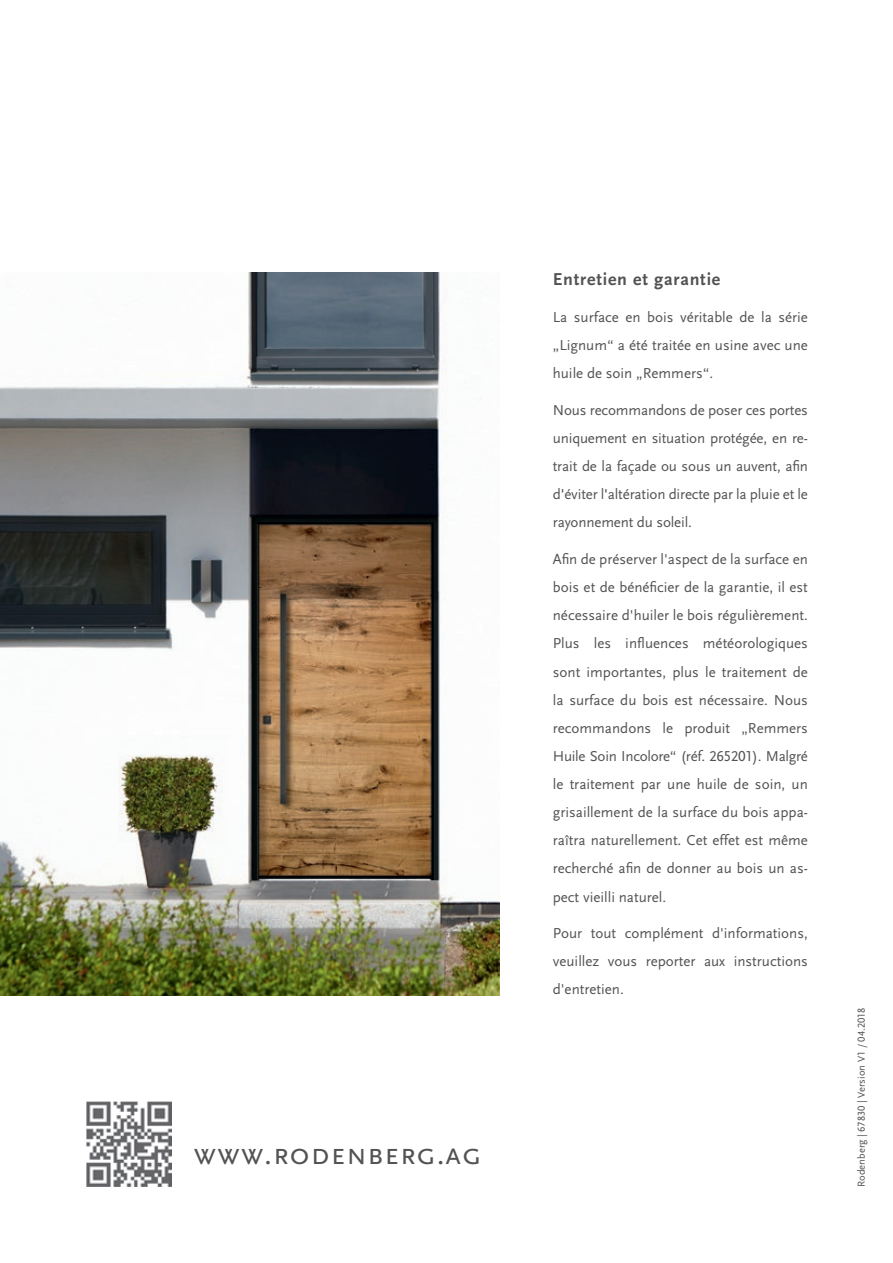
<style>
.page{position:relative;width:893px;height:1263px;background:#fff}
.page>*{position:absolute;margin:0;border:0;box-sizing:border-box;transform-origin:0 0}
.t1{font:31.5px "Scala Sans LF Caps";letter-spacing:.02em;color:#535355}
.t2{font:700 18px "Scala Sans LF";letter-spacing:.045em;color:#535355}
.t3{font:15px/28.2px "Scala Sans LF";color:#535355;text-align:justify}
.t4{font:10.5px "Scala Sans LF";color:#535355}
.s1{font-weight:700}
</style>
<div class="page">
<img style="left:0;top:272px;width:499px;height:723px">
<img style="left:86px;top:1102px;width:85px;height:85px">
<h1 class="t1" style="left:193px;top:1137px;width:290px">www.rodenberg.ag</h1>
<p class="t2" style="left:553px;top:270px;width:169px">Entretien et garantie</p>
<p class="t3" style="left:553px;top:303px;width:257px">La surface en bois véritable de la série „Lignum“ a été traitée en usine avec une huile de soin „Remmers“.</p>
<p class="t3" style="left:553px;top:396px;width:257px">Nous recommandons de poser ces portes uniquement en situation protégée, en re&shy;trait de la façade ou sous un auvent, afin d<span class="s1">'</span>éviter l<span class="s1">'</span>altération directe par la pluie et le rayonnement du soleil.</p>
<p class="t3" style="left:553px;top:545px;width:257px">Afin de préserver l'aspect de la surface en bois et de bénéficier de la garantie, il est nécessaire d'huiler le bois régulièrement.<br>Plus les influences météorologiques sont importantes, plus le traitement de la surface du bois est nécessaire. Nous recommandons le produit „Remmers Huile Soin Incolore“ (réf. 265201). Malgré le traitement par une huile de soin, un grisaillement de la surface du bois appa&shy;raîtra naturellement. Cet effet est même recherché afin de donner au bois un as&shy;pect vieilli naturel.</p>
<p class="t3" style="left:553px;top:919px;width:257px">Pour tout complément d'informations, veuillez vous reporter aux instructions d'entretien.</p>
<p class="t4" style="left:855px;top:1187px;width:181px;rotate:-90deg">Rodenberg | 67830 | Version V1 / 04.2018</p>
</div>
